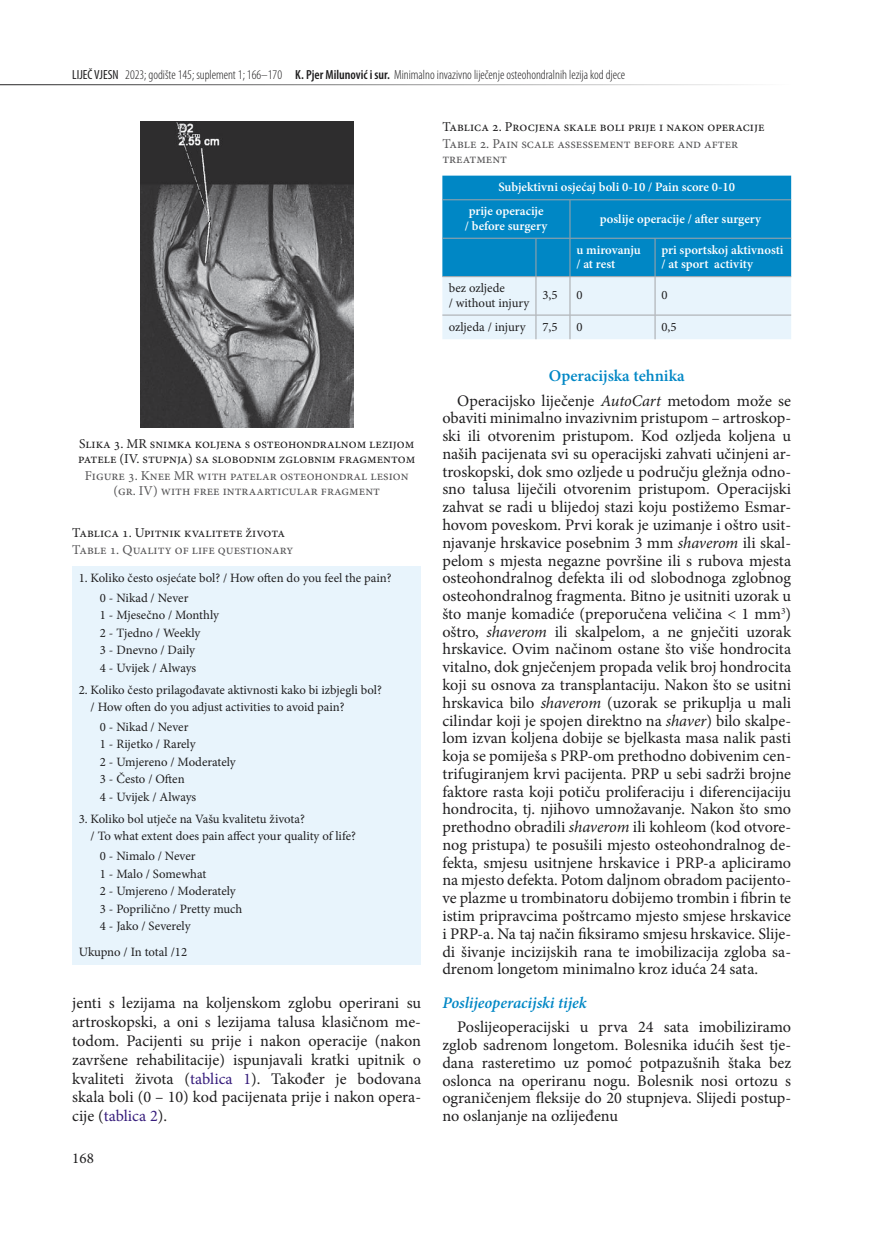
<style>
.page{position:relative;width:872px;height:1234px;background:#fff}
.page>*{position:absolute;margin:0;border:0;box-sizing:border-box;transform-origin:0 0}
.t1{font:600 16.5px "Minion Pro";color:#0087c5}
.t2{font:16.2px/17.7px "Minion Pro";color:#1f1e1f;text-align:justify}
.t3{font:italic 600 16.2px "Minion Pro";letter-spacing:-.01em;color:#0087c5}
.t4{font:15px "Minion Pro";color:#1f1e1f}
.t5{font:13.5px/15px "Minion Pro";color:#1f1e1f}
.t6{font:13.5px/15px "Minion Pro";color:#565557;text-align:center}
.t7{font:300 condensed 13.2px "Myriad Pro";color:#1f1e1f}
.t8{font:12.75px/17.5px "Minion Pro";letter-spacing:-.01em;color:#1f1e1f}
.t9{font:600 12.75px/14.2px "Minion Pro";color:#fff}
.s1{font-weight:400}
.s2{font-weight:600}
.s3{color:#371d7c}
.s4{font-style:italic}
</style>
<div class="page">
<hr style="left:0;top:84px;width:791px;height:1px;background:#1f1e1f">
<img style="left:140px;top:121px;width:213px;height:306px">
<div style="left:72px;top:566px;width:349px;height:398px;background:#e8f4fc"></div>
<svg style="left:442px;top:175px;width:349px;height:164px;background:#5bb0d8"></svg>
<p class="t7" style="left:72px;top:67px;width:554px"><span class="s1">LIJEČ VJESN</span> 2023; godište 145; suplement 1; 166–170 <span class="s2">K. Pjer Milunović i sur.</span> Minimalno invazivno liječenje osteohondralnih lezija kod djece</p>
<p class="t5" style="left:442px;top:119px;width:324px">Tablica 2. Procjena skale boli prije i nakon operacije</p>
<p class="t6" style="left:442px;top:136px;width:297px;text-align:left">Table 2. Pain scale assessement before and after treatment</p>
<p class="t9" style="left:469px;top:175px;width:268px;line-height:24.2px;text-indent:30px">Subjektivni osjećaj boli 0-10 / Pain score 0-10 prije operacije</p>
<p class="t9" style="left:465px;top:218px;width:84px">/ before surgery</p>
<p class="t9" style="left:600px;top:211px;width:163px">poslije operacije / after surgery</p>
<p class="t9" style="left:576px;top:242px;width:66px">u mirovanju / at rest</p>
<p class="t9" style="left:661px;top:242px;width:124px">pri sportskoj aktivnosti / at sport activity</p>
<p class="t5" style="left:78px;top:436px;width:339px">Slika 3. MR snimka koljena s osteohondralnom lezijom patele (IV. stupnja) sa slobodnim zglobnim fragmentom</p>
<p class="t6" style="left:85px;top:468px;width:325px">Figure 3. Knee MR with patelar osteohondral lesion (gr. IV) with free intraarticular fragment</p>
<p class="t5" style="left:72px;top:524px;width:214px">Tablica 1. Upitnik kvalitete života</p>
<p class="t6" style="left:72px;top:542px;width:222px">Table 1. Quality of life questionary</p>
<p class="t8" style="left:100px;top:568px;width:293px;line-height:19.6px;text-indent:-21px">1. Koliko često osjećate bol? / How often do you feel the pain?<br>0 - Nikad / Never</p>
<p class="t8" style="left:100px;top:606px;width:121px">1 - Mjesečno / Monthly<br>2 - Tjedno / Weekly<br>3 - Dnevno / Daily<br>4 - Uvijek / Always</p>
<p class="t8" style="left:91px;top:680px;width:293px;text-indent:-12px">2. Koliko često prilagođavate aktivnosti kako bi izbjegli bol? / How often do you adjust activities to avoid pain?</p>
<p class="t8" style="left:100px;top:717px;width:137px">0 - Nikad / Never<br>1 - Rijetko / Rarely<br>2 - Umjereno / Moderately<br>3 - Često / Often<br>4 - Uvijek / Always</p>
<p class="t8" style="left:91px;top:809px;width:267px;text-indent:-12px">3. Koliko bol utječe na Vašu kvalitetu života?<br>/ To what extent does pain affect your quality of life?</p>
<p class="t8" style="left:100px;top:847px;width:144px">0 - Nimalo / Never<br>1 - Malo / Somewhat<br>2 - Umjereno / Moderately<br>3 - Poprilično / Pretty much<br>4 - Jako / Severely</p>
<p class="t8" style="left:79px;top:943px;width:110px">Ukupno / In total /12</p>
<p class="t2" style="left:72px;top:993px;width:350px;line-height:18.8px">jenti s lezijama na koljenskom zglobu operirani su artroskopski, a oni s lezijama talusa klasičnom me&shy;todom. Pacijenti su prije i nakon operacije (nakon završene rehabilitacije) ispunjavali kratki upitnik o kvaliteti života (<span class="s3">tablica 1</span>). Također je bodovana skala boli (0 – 10) kod pacijenata prije i nakon opera&shy;cije (<span class="s3">tablica 2</span>).</p>
<p class="t4" style="left:72px;top:1147px;width:23px">168</p>
<p class="t8" style="left:449px;top:281px;width:82px;line-height:14.2px">bez ozljede<br>/ without injury</p>
<p class="t8" style="left:542px;top:286px;width:17px">3,5</p>
<p class="t8" style="left:576px;top:286px;width:8px">0</p>
<p class="t8" style="left:661px;top:286px;width:8px">0</p>
<p class="t8" style="left:449px;top:318px;width:79px">ozljeda / injury</p>
<p class="t8" style="left:542px;top:318px;width:17px">7,5</p>
<p class="t8" style="left:576px;top:318px;width:8px">0</p>
<p class="t8" style="left:661px;top:318px;width:17px">0,5</p>
<p class="t1" style="left:549px;top:364px;width:138px">Operacijska tehnika</p>
<p class="t2" style="left:442px;top:391px;width:350px;text-indent:15px">Operacijsko liječenje <span class="s4">AutoCart</span> metodom može se obaviti minimalno invazivnim pristupom – artroskop&shy;ski ili otvorenim pristupom. Kod ozljeda koljena u naših pacijenata svi su operacijski zahvati učinjeni ar&shy;troskopski, dok smo ozljede u području gležnja odno&shy;sno talusa liječili otvorenim pristupom. Operacijski zahvat se radi u blijedoj stazi koju postižemo Esmar&shy;hovom poveskom. Prvi korak je uzimanje i oštro usit&shy;njavanje hrskavice posebnim 3 mm <span class="s4">shaverom</span> ili skal&shy;pelom s mjesta negazne površine ili s rubova mjesta osteohondralnog defekta ili od slobodnoga zglobnog osteohondralnog fragmenta. Bitno je usitniti uzorak u što manje komadiće (preporučena veličina &lt; 1 mm<sup>3</sup>) oštro, <span class="s4">shaverom</span> ili skalpelom, a ne gnječiti uzorak hrskavice. Ovim načinom ostane što više hondrocita vitalno, dok gnječenjem propada velik broj hondrocita koji su osnova za transplantaciju. Nakon što se usitni hrskavica bilo <span class="s4">shaverom</span> (uzorak se prikuplja u mali cilindar koji je spojen direktno na <span class="s4">shaver</span>) bilo skalpe&shy;lom izvan koljena dobije se bjelkasta masa nalik pasti koja se pomiješa s PRP-om prethodno dobivenim cen&shy;trifugiranjem krvi pacijenta. PRP u sebi sadrži brojne faktore rasta koji potiču proliferaciju i diferencijaciju hondrocita, tj. njihovo umnožavanje. Nakon što smo prethodno obradili <span class="s4">shaverom</span> ili kohleom (kod otvore&shy;nog pristupa) te posušili mjesto osteohondralnog de&shy;fekta, smjesu usitnjene hrskavice i PRP-a apliciramo na mjesto defekta. Potom daljnom obradom pacijento&shy;ve plazme u trombinatoru dobijemo trombin i fibrin te istim pripravcima poštrcamo mjesto smjese hrskavice i PRP-a. Na taj način fiksiramo smjesu hrskavice. Slije&shy;di šivanje incizijskih rana te imobilizacija zgloba sa&shy;drenom longetom minimalno kroz iduća 24 sata.</p>
<p class="t3" style="left:442px;top:990px;width:146px">Poslijeoperacijski tijek</p>
<p class="t2" style="left:442px;top:1018px;width:350px;text-indent:15px">Poslijeoperacijski u prva 24 sata imobiliziramo zglob sadrenom longetom. Bolesnika idućih šest tje&shy;dana rasteretimo uz pomoć potpazušnih štaka bez oslonca na operiranu nogu. Bolesnik nosi ortozu s ograničenjem fleksije do 20 stupnjeva. Slijedi postup&shy;no oslanjanje na ozlijeđenu</p>
</div>
